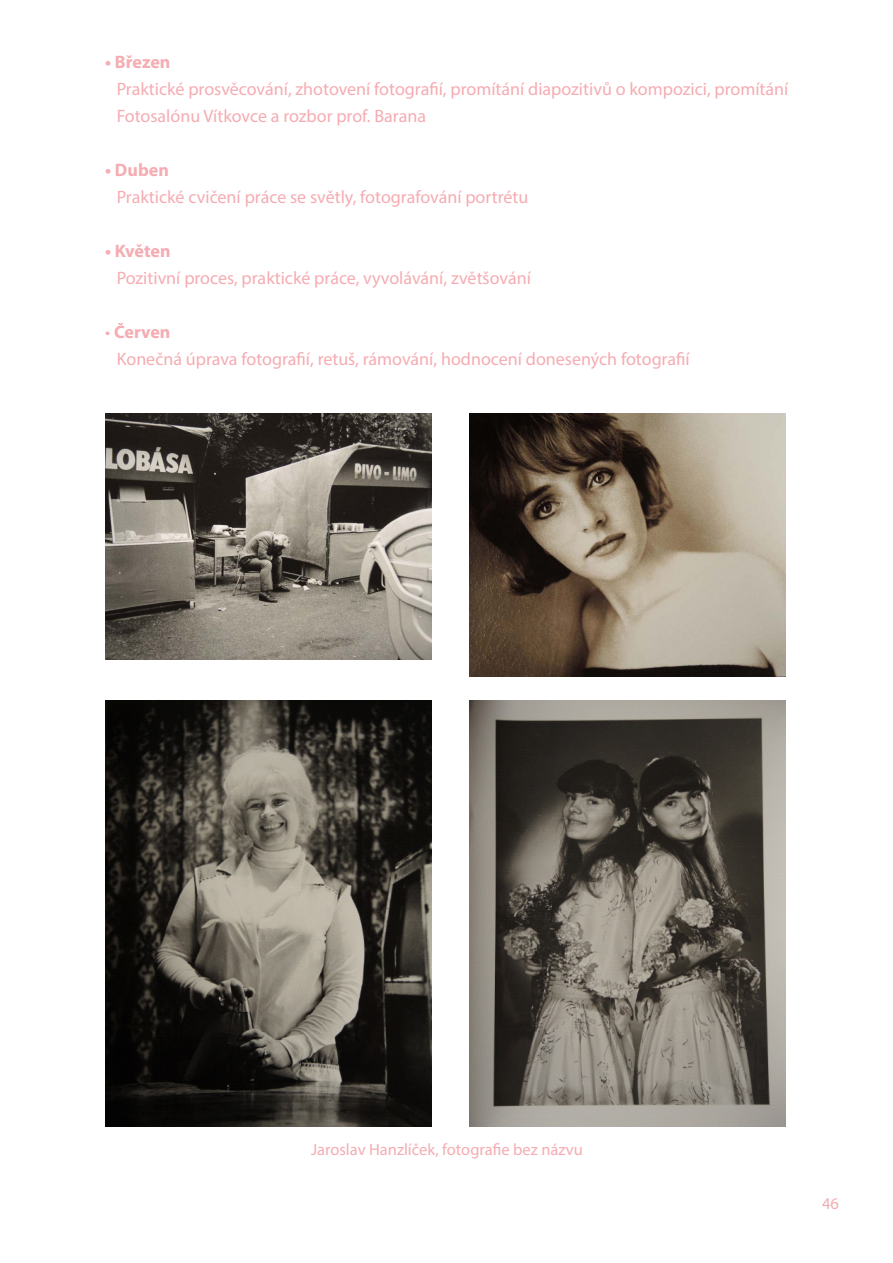
<style>
.page{position:relative;width:893px;height:1263px;background:#fff}
.page>*{position:absolute;margin:0;border:0;box-sizing:border-box;transform-origin:0 0}
.t1{font:18px/27px "Myriad Pro";color:#f5acb2}
.t2{font:700 18px "Myriad Pro";color:#f5acb2}
.t3{font:16.5px "Myriad Pro";color:#f5acb2}
.s1{font-weight:700}
</style>
<div class="page">
<img style="left:105px;top:701px;width:326px;height:425px">
<img style="left:470px;top:701px;width:316px;height:425px">
<img style="left:470px;top:413px;width:316px;height:263px">
<img style="left:105px;top:413px;width:326px;height:247px">
<p class="t2" style="left:105px;top:50px;width:67px">• Březen</p>
<p class="t1" style="left:117px;top:75px;width:673px">Praktické prosvěcování, zhotovení fotografií, promítání diapozitivů o kompozici, promítání<br>Fotosalónu Vítkovce a rozbor prof. Barana</p>
<p class="t2" style="left:105px;top:158px;width:65px">• Duben</p>
<p class="t1" style="left:117px;top:183px;width:413px">Praktické cvičení práce se světly, fotografování portrétu</p>
<p class="t2" style="left:105px;top:239px;width:67px">• Květen</p>
<p class="t1" style="left:117px;top:264px;width:416px">Pozitivní proces, praktické práce, vyvolávání, zvětšování</p>
<p class="t1" style="left:117px;top:318px;width:574px;text-indent:-11px">• <span class="s1">Červen<br></span>Konečná úprava fotografií, retuš, rámování, hodnocení donesených fotografií</p>
<p class="t3" style="left:311px;top:1139px;width:273px">Jaroslav Hanzlíček, fotografie bez názvu</p>
<p class="t3" style="left:822px;top:1193px;width:18px">46</p>
</div>
